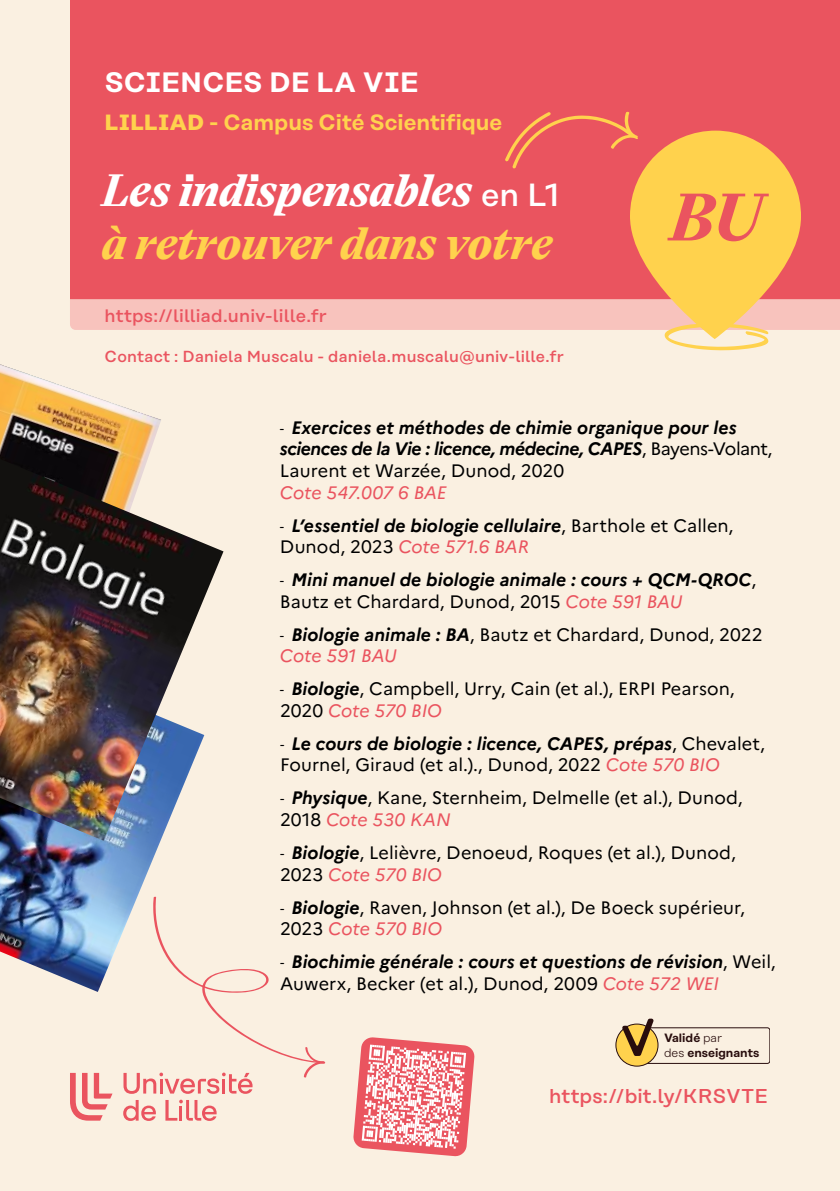
<style>
.page{position:relative;width:840px;height:1191px;background:#fff}
.page>*{position:absolute;margin:0;border:0;box-sizing:border-box;transform-origin:0 0}
.t1{font:italic 700 65px "Eliza";color:#ea545f}
.t2{font:italic 700 44px/52.8px "Eliza";color:#ffd24d}
.t3{font:600 28px "Rational Text";letter-spacing:-.005em;color:#fff}
.t4{font:600 22px "Rational Text";color:#ffd24d}
.t5{font:500 20px "Rational Text";letter-spacing:.005em;color:#ea545f}
.t6{font:18px/33px "Marianne";letter-spacing:.005em;color:#000}
.t7{font:italic 700 18px/33px "Marianne";letter-spacing:.005em;color:#000}
.t8{font:500 18px "Rational Text";letter-spacing:.005em;color:#ea545f}
.t9{font:500 16px "Rational Text";letter-spacing:.01em;color:#ea545f}
.t10{font:600 12px/14.4px "Rational Display";color:#280d0d}
.s1{font-weight:700}
.s2{color:#fff}
.s3{font-family:"Rational Text";font-weight:500;font-style:normal;font-size:32px;color:#fff}
.s4{font-family:"Calibri";font-weight:400;font-style:normal}
.s5{font-weight:400;font-style:normal}
.s6{font-weight:400;color:#ea545f}
.s7{font-style:italic;color:#ea545f}
.s8{font-family:"Calibri"}
.s9{font-weight:700;font-style:italic}
.s10{font-weight:300}
</style>
<div class="page">
<div style="left:0;top:0;width:839px;height:1191px;background:#faf0e1"></div>
<div style="left:70px;top:0;width:769px;height:299px;background:#ea545f"></div>
<svg style="left:70px;top:1073px;width:42px;height:47px"></svg>
<svg style="left:123px;top:1100px;width:33px;height:21px"></svg>
<svg style="left:165px;top:1099px;width:51px;height:22px"></svg>
<svg style="left:353px;top:1037px;width:121px;height:119px"></svg>
<svg style="left:123px;top:969px;width:202px;height:124px"></svg>
<svg style="left:70px;top:111px;width:769px;height:240px"></svg>
<div style="left:640px;top:1027px;width:129px;height:36px;border:1px solid #280d0d;border-radius:3px"></div>
<div style="left:615px;top:1024px;width:42px;height:42px;background:#ffd24d;border-radius:50%"></div>
<div style="left:615px;top:1024px;width:42px;height:42px;border:1px solid #280d0d;border-radius:50%"></div>
<svg style="left:621px;top:1018px;width:32px;height:38px"></svg>
<img style="left:0;top:840px;width:204px;height:152px">
<img style="left:0;top:364px;width:161px;height:95px">
<img style="left:0;top:459px;width:223px;height:381px">
<h3 class="t3" style="left:104px;top:66px;width:315px">SCIENCES DE LA VIE</h3>
<p class="t4" style="left:104px;top:109px;width:399px"><span class="s1">LILLIAD</span> - Campus Cité Scientifique</p>
<h2 class="t2" style="left:102px;top:164px;width:458px"><span class="s2">Les indispensables</span> <span class="s3">en L1 </span>à retrouver dans votre</h2>
<p class="t8" style="left:104px;top:305px;width:224px">https://lilliad.univ-lille.fr</p>
<p class="t9" style="left:104px;top:347px;width:460px">Contact : Daniela Muscalu - daniela.muscalu@univ-lille.fr</p>
<h1 class="t1" style="left:669px;top:176px;width:92px">BU</h1>
<p class="t7" style="left:280px;top:415px;width:493px;line-height:21.6px"><span class="s4">෮</span> Exercices et méthodes de chimie organique pour les sciences de la Vie : licence, médecine, CAPES<span class="s5">, Bayens-Volant,<br>Laurent et Warzée, Dunod, 2020</span></p>
<p class="t7" style="left:280px;top:474px;width:455px"><span class="s6">Cote 547.007 6 BAE<br></span><span class="s4">෮</span> L’essentiel de biologie cellulaire<span class="s5">, Barthole et Callen,</span></p>
<p class="t7" style="left:280px;top:529px;width:477px"><span class="s5">Dunod, 2023</span> <span class="s6">Cote 571.6 BAR<br></span><span class="s4">෮</span> Mini manuel de biologie animale : cours + QCM-QROC<span class="s5">,</span></p>
<p class="t6" style="left:280px;top:583px;width:483px">Bautz et Chardard, Dunod, 2015 <span class="s7">Cote 591 BAU<br></span><span class="s8">෮</span> <span class="s9">Biologie animale : BA</span>, Bautz et Chardard, Dunod, 2022</p>
<p class="t6" style="left:280px;top:638px;width:456px"><span class="s7">Cote 591 BAU<br></span><span class="s8">෮</span> <span class="s9">Biologie</span>, Campbell, Urry, Cain (et al.), ERPI Pearson,</p>
<p class="t7" style="left:280px;top:692px;width:486px"><span class="s5">2020</span> <span class="s6">Cote 570 BIO<br></span><span class="s4">෮</span> Le cours de biologie : licence, CAPES, prépas<span class="s5">, Chevalet,</span></p>
<p class="t6" style="left:280px;top:747px;width:464px">Fournel, Giraud (et al.)., Dunod, 2022 <span class="s7">Cote 570 BIO<br></span><span class="s8">෮</span> <span class="s9">Physique</span>, Kane, Sternheim, Delmelle (et al.), Dunod,</p>
<p class="t6" style="left:280px;top:801px;width:457px">2018 <span class="s7">Cote 530 KAN<br></span><span class="s8">෮</span> <span class="s9">Biologie</span>, Lelièvre, Denoeud, Roques (et al.), Dunod,</p>
<p class="t6" style="left:280px;top:856px;width:466px">2023 <span class="s7">Cote 570 BIO<br></span><span class="s8">෮</span> <span class="s9">Biologie</span>, Raven, Johnson (et al.), De Boeck supérieur,</p>
<p class="t7" style="left:280px;top:910px;width:497px"><span class="s5">2023</span> <span class="s6">Cote 570 BIO<br></span><span class="s4">෮</span> Biochimie générale : cours et questions de révision<span class="s5">, Weil,</span></p>
<p class="t6" style="left:280px;top:965px;width:440px">Auwerx, Becker (et al.), Dunod, 2009 <span class="s7">Cote 572 WEI</span></p>
<p class="t10" style="left:663px;top:1030px;width:97px">Validé <span class="s10">par<br>des</span> enseignants</p>
<p class="t5" style="left:548px;top:1084px;width:220px">https://bit.ly/KRSVTE</p>
</div>
